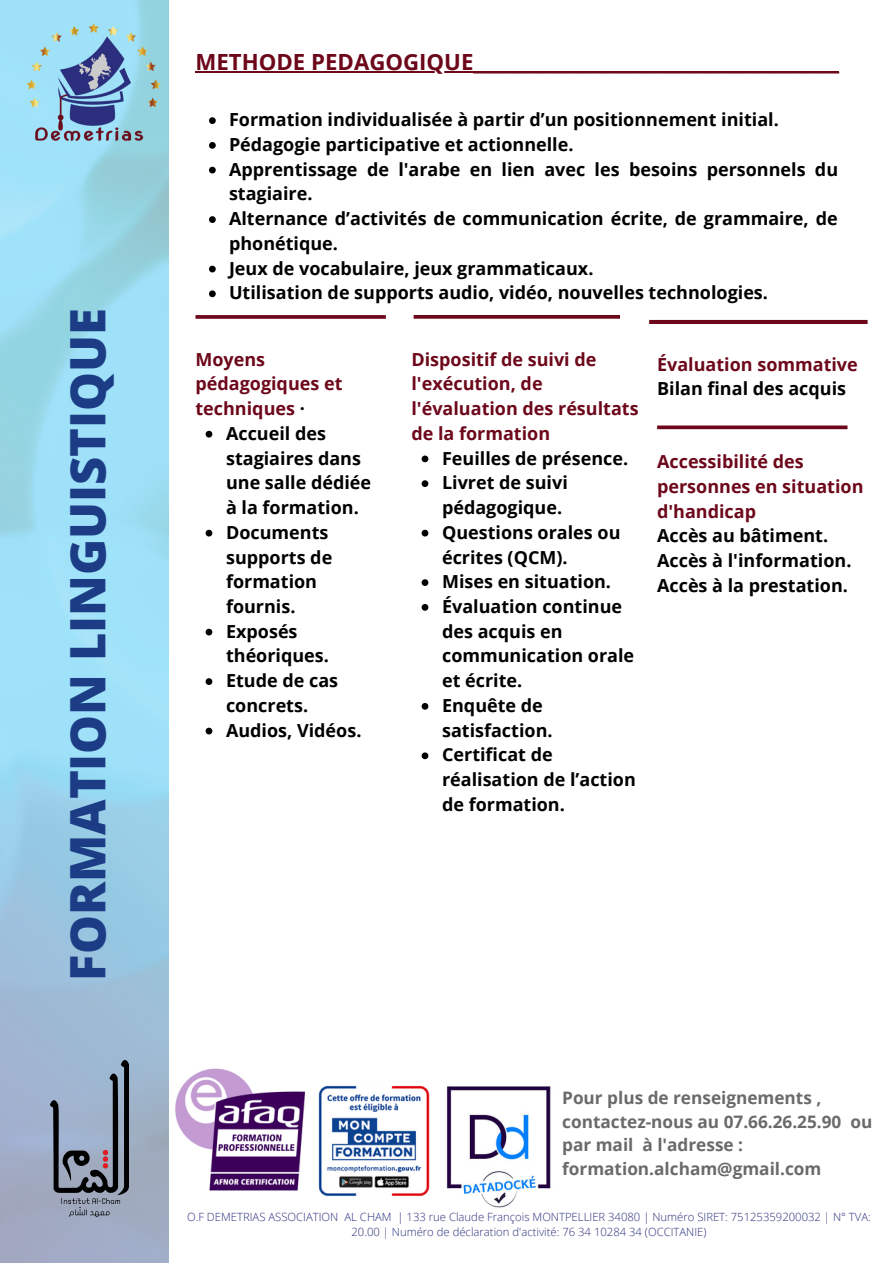
<style>
.page{position:relative;width:893px;height:1264px;background:#fff}
.page>*{position:absolute;margin:0;border:0;box-sizing:border-box;transform-origin:0 0}
.t1{font:800 48.9px "Open Sans";color:#1c3d85}
.t2{font:700 22.2px "Open Sans";color:#6d071a}
.t3{font:700 18px/24.8px "Open Sans";color:#000}
.t4{font:700 18px/24.8px "Open Sans";color:#6d071a}
.t5{font:700 17.25px/23.7px "Open Sans";color:#6a6a6a}
.t6{font:300 11.25px/15px "Open Sans";color:#2c307d;text-align:center}
.s1{color:#000}
</style>
<div class="page">
<img style="left:0;top:0;width:168px;height:1262px">
<img style="left:18px;top:23px;width:142px;height:132px">
<svg style="left:195px;top:315px;width:191px;height:4px"></svg>
<svg style="left:413px;top:315px;width:207px;height:4px"></svg>
<img style="left:51px;top:1060px;width:77px;height:156px">
<img style="left:317px;top:1083px;width:115px;height:115px;border-radius:7px">
<img style="left:435px;top:1083px;width:127px;height:127px;border-radius:8px">
<img style="left:170px;top:1060px;width:138px;height:138px;border-radius:9px">
<svg style="left:209px;top:117px;width:7px;height:7px"></svg>
<svg style="left:209px;top:142px;width:7px;height:7px"></svg>
<svg style="left:209px;top:167px;width:7px;height:6px"></svg>
<svg style="left:209px;top:216px;width:7px;height:7px"></svg>
<svg style="left:209px;top:266px;width:7px;height:6px"></svg>
<svg style="left:209px;top:290px;width:7px;height:7px"></svg>
<svg style="left:421px;top:455px;width:7px;height:7px"></svg>
<svg style="left:421px;top:480px;width:7px;height:7px"></svg>
<svg style="left:421px;top:530px;width:7px;height:6px"></svg>
<svg style="left:421px;top:579px;width:7px;height:7px"></svg>
<svg style="left:421px;top:604px;width:7px;height:6px"></svg>
<svg style="left:421px;top:703px;width:7px;height:6px"></svg>
<svg style="left:421px;top:752px;width:7px;height:7px"></svg>
<svg style="left:205px;top:431px;width:7px;height:6px"></svg>
<svg style="left:205px;top:530px;width:7px;height:6px"></svg>
<svg style="left:205px;top:628px;width:7px;height:7px"></svg>
<svg style="left:205px;top:678px;width:7px;height:7px"></svg>
<svg style="left:205px;top:727px;width:7px;height:7px"></svg>
<hr style="left:195px;top:71px;width:644px;height:1px;background:#6d071a">
<svg style="left:649px;top:320px;width:218px;height:4px"></svg>
<svg style="left:657px;top:425px;width:190px;height:4px"></svg>
<p class="t1" style="left:53px;top:980px;width:674px;rotate:-90deg">FORMATION LINGUISTIQUE</p>
<p class="t2" style="left:195px;top:46px;width:645px">METHODE PEDAGOGIQUE________________________________________</p>
<p class="t3" style="left:229px;top:107px;width:551px">Formation individualisée à partir d’un positionnement initial.</p>
<p class="t3" style="left:229px;top:132px;width:346px">Pédagogie participative et actionnelle.</p>
<p class="t3" style="left:229px;top:156px;width:610px">Apprentissage de l'arabe en lien avec les besoins personnels du stagiaire.</p>
<p class="t3" style="left:229px;top:206px;width:610px">Alternance d’activités de communication écrite, de grammaire, de phonétique.</p>
<p class="t3" style="left:229px;top:255px;width:366px">Jeux de vocabulaire, jeux grammaticaux.</p>
<p class="t3" style="left:229px;top:280px;width:540px">Utilisation de supports audio, vidéo, nouvelles technologies.</p>
<p class="t4" style="left:195px;top:346px;width:148px">Moyens pédagogiques et techniques <span class="s1">·</span></p>
<p class="t4" style="left:411px;top:346px;width:229px">Dispositif de suivi de l'exécution, de l'évaluation des résultats</p>
<p class="t3" style="left:226px;top:420px;width:101px">Accueil des</p>
<p class="t4" style="left:411px;top:420px;width:140px">de la formation</p>
<p class="t3" style="left:226px;top:445px;width:146px">stagiaires dans une salle dédiée à la formation.</p>
<p class="t3" style="left:226px;top:519px;width:108px">Documents supports de formation fournis.</p>
<p class="t3" style="left:226px;top:618px;width:104px">Exposés théoriques.</p>
<p class="t3" style="left:226px;top:668px;width:114px">Etude de cas concrets.</p>
<p class="t3" style="left:226px;top:717px;width:137px">Audios, Vidéos.</p>
<p class="t3" style="left:442px;top:445px;width:188px">Feuilles de présence.</p>
<p class="t3" style="left:442px;top:470px;width:127px">Livret de suivi pédagogique.</p>
<p class="t3" style="left:442px;top:519px;width:180px">Questions orales ou écrites (QCM).</p>
<p class="t3" style="left:442px;top:569px;width:170px">Mises en situation.</p>
<p class="t3" style="left:442px;top:593px;width:194px">Évaluation continue des acquis en communication orale et écrite.</p>
<p class="t3" style="left:442px;top:692px;width:112px">Enquête de satisfaction.</p>
<p class="t3" style="left:442px;top:742px;width:195px">Certificat de réalisation de l’action de formation.</p>
<p class="t4" style="left:657px;top:351px;width:202px">Évaluation sommative<br><span class="s1">Bilan final des acquis</span></p>
<p class="t4" style="left:657px;top:448px;width:208px">Accessibilité des personnes en situation d'handicap</p>
<p class="t3" style="left:657px;top:523px;width:172px">Accès au bâtiment.</p>
<p class="t3" style="left:657px;top:547px;width:196px">Accès à l'information.</p>
<p class="t3" style="left:657px;top:572px;width:192px">Accès à la prestation.</p>
<p class="t5" style="left:562px;top:1085px;width:312px">Pour plus de renseignements , contactez-nous au 07.66.26.25.90 ou par mail à l'adresse : formation.alcham@gmail.com</p>
<p class="t6" style="left:187px;top:1208px;width:685px">O.F DEMETRIAS ASSOCIATION AL CHAM | 133 rue Claude François MONTPELLIER 34080 | Numéro SIRET: 75125359200032 | N° TVA:<br>20.00 | Numéro de déclaration d'activité: 76 34 10284 34 (OCCITANIE)</p>
</div>
